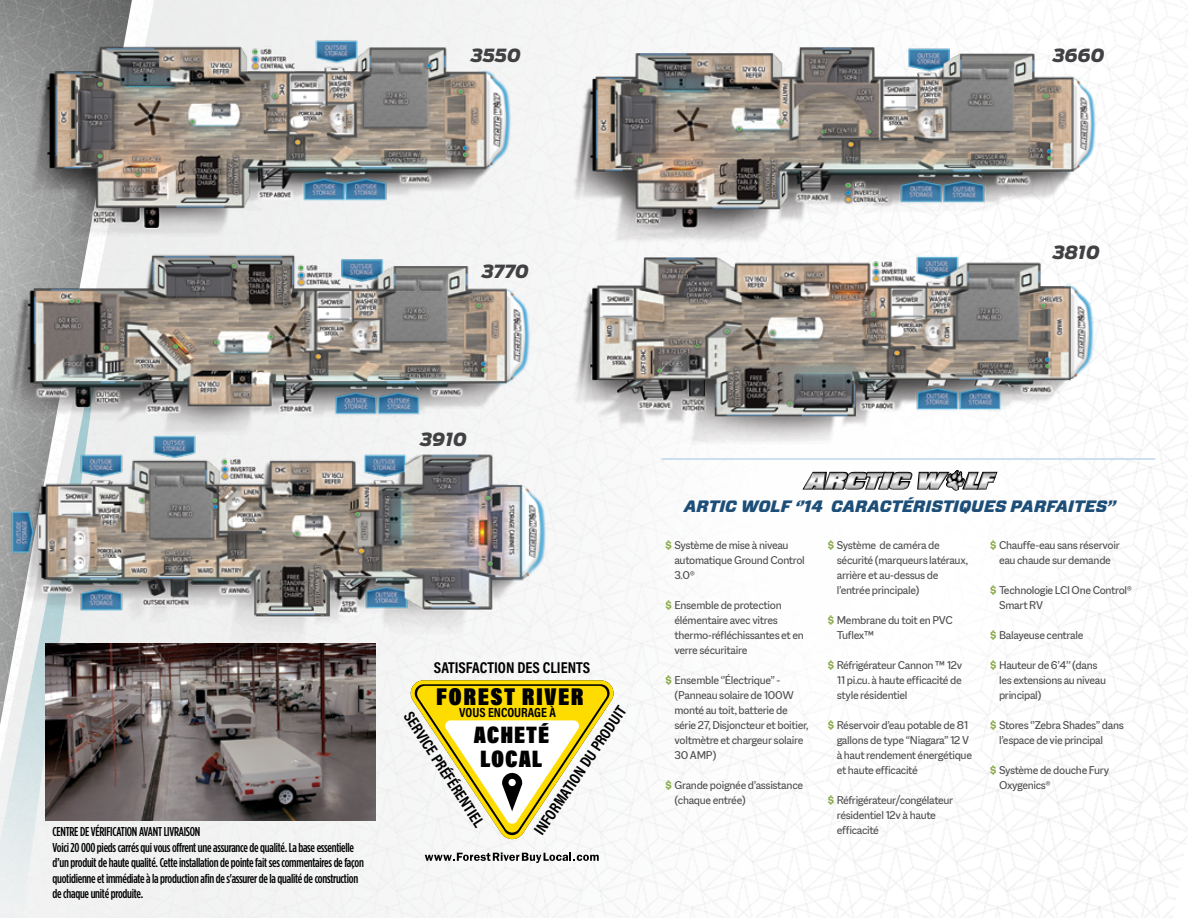
<style>
.page{position:relative;width:1188px;height:918px;background:#fff}
.page>*{position:absolute;margin:0;border:0;box-sizing:border-box;transform-origin:0 0}
.t1{font:900 24.75px "Acumin Pro Cond";letter-spacing:.06em;color:#000}
.t2{font:900 24.15px/23.7px "Acumin Pro Cond";letter-spacing:.04em;color:#000}
.t3{font:italic 900 18px "Antenna";color:#414042}
.t4{font:italic 900 16.5px "Forza";color:#1d4e78}
.t5{font:700 15.9px "Acumin Pro Cond";color:#000}
.t6{font:700 13.35px "Acumin Pro Cond";color:#000}
.t7{font:500 12.9px/15.5px "Gotham Condensed";letter-spacing:-.02em;color:#000}
.t8{font:12px/15px "Macklin Sans";letter-spacing:-.025em;color:#4d4d4f}
.s1{font-weight:700;color:#85a742}
</style>
<div class="page">
<img style="left:6px;top:0;width:1182px;height:918px">
<img style="left:0;top:459px;width:492px;height:459px">
<img style="left:45px;top:655px;width:330px;height:165px">
<svg style="left:410px;top:680px;width:204px;height:159px"></svg>
<svg style="left:425px;top:853px;width:174px;height:10px"></svg>
<img style="left:551px;top:204px;width:635px;height:600px">
<img style="left:27px;top:18px;width:505px;height:205px">
<img style="left:553px;top:9px;width:566px;height:244px">
<img style="left:0;top:223px;width:560px;height:236px">
<img style="left:565px;top:214px;width:567px;height:245px">
<img style="left:6px;top:409px;width:566px;height:245px">
<hr style="left:662px;top:458px;width:493px;height:2px;background:#bdd7ee">
<svg style="left:802px;top:469px;width:196px;height:22px"></svg>
<img style="left:805px;top:471px;width:191px;height:18px">
<h3 class="t3" style="left:471px;top:44px;width:51px">3550</h3>
<h3 class="t3" style="left:1053px;top:44px;width:53px">3660</h3>
<h3 class="t3" style="left:482px;top:260px;width:49px">3770</h3>
<h3 class="t3" style="left:1053px;top:241px;width:48px">3810</h3>
<p class="t7" style="left:53px;top:824px;width:313px">CENTRE DE VÉRIFICATION AVANT LIVRAISON<br>Voici 20 000 pieds carrés qui vous offrent une assurance de qualité. La base essentielle d’un produit de haute qualité. Cette installation de pointe fait ses commentaires de façon quotidienne et immédiate à la production afin de s'assurer de la qualité de construction de chaque unité produite.</p>
<h3 class="t3" style="left:421px;top:429px;width:48px">3910</h3>
<h3 class="t5" style="left:434px;top:657px;width:158px">SATISFACTION DES CLIENTS</h3>
<h1 class="t1" style="left:436px;top:681px;width:149px">FOREST RIVER</h1>
<h2 class="t2" style="left:474px;top:722px;width:77px">ACHETÉ<br>LOCAL</h2>
<h3 class="t5" style="left:416px;top:707px;width:136px;rotate:57deg">SERVICE PRÉFÉRENTIEL</h3>
<h3 class="t5" style="left:529px;top:827px;width:153px;rotate:-56deg">INFORMATION DU PRODUIT</h3>
<p class="t6" style="left:459px;top:704px;width:98px">VOUS ENCOURAGE À</p>
<h3 class="t4" style="left:684px;top:495px;width:433px">ARTIC WOLF ‘’14 CARACTÉRISTIQUES PARFAITES’’</h3>
<p class="t8" style="left:675px;top:537px;width:132px;text-indent:-9px"><span class="s1">$</span> Système de mise à niveau automatique Ground Control<br>3.0®</p>
<p class="t8" style="left:675px;top:597px;width:131px;text-indent:-9px"><span class="s1">$</span> Ensemble de protection élémentaire avec vitres thermo-réfléchissantes et en verre sécuritaire</p>
<p class="t8" style="left:675px;top:672px;width:135px;text-indent:-9px"><span class="s1">$</span> Ensemble ‘’Électrique’’ - (Panneau solaire de 100W monté au toit, batterie de série 27, Disjoncteur et boitier, voltmètre et chargeur solaire<br>30 AMP)</p>
<p class="t8" style="left:675px;top:777px;width:130px;text-indent:-9px"><span class="s1">$</span> Grande poignée d’assistance (chaque entrée)</p>
<p class="t8" style="left:837px;top:537px;width:133px;text-indent:-9px"><span class="s1">$</span> Système de caméra de sécurité (marqueurs latéraux, arrière et au-dessus de l’entrée principale)</p>
<p class="t8" style="left:837px;top:612px;width:118px;text-indent:-9px"><span class="s1">$</span> Membrane du toit en PVC<br>Tuflex™</p>
<p class="t8" style="left:837px;top:657px;width:127px;text-align:justify;text-indent:-9px"><span class="s1">$</span> Réfrigérateur Cannon ™ 12v 11 pi.cu. à haute efficacité de style résidentiel</p>
<p class="t8" style="left:837px;top:717px;width:137px;text-indent:-9px"><span class="s1">$</span> Réservoir d’eau potable de 81 gallons de type “Niagara” 12 V à haut rendement énergétique et haute efficacité</p>
<p class="t8" style="left:837px;top:792px;width:118px;text-indent:-9px"><span class="s1">$</span> Réfrigérateur/congélateur résidentiel 12v à haute efficacité</p>
<p class="t8" style="left:990px;top:537px;width:131px;text-align:center"><span class="s1">$</span> Chauffe-eau sans réservoir eau chaude sur demande</p>
<p class="t8" style="left:999px;top:582px;width:135px;text-indent:-9px"><span class="s1">$</span> Technologie LCI One Control®<br>Smart RV</p>
<p class="t8" style="left:990px;top:627px;width:95px"><span class="s1">$</span> Balayeuse centrale</p>
<p class="t8" style="left:999px;top:657px;width:109px;text-indent:-9px"><span class="s1">$</span> Hauteur de 6’4’’ (dans les extensions au niveau principal)</p>
<p class="t8" style="left:999px;top:717px;width:126px;text-indent:-9px"><span class="s1">$</span> Stores ‘’Zebra Shades’’ dans l’espace de vie principal</p>
<p class="t8" style="left:999px;top:762px;width:112px;text-indent:-9px"><span class="s1">$</span> Système de douche Fury<br>Oxygenics®</p>
</div>
